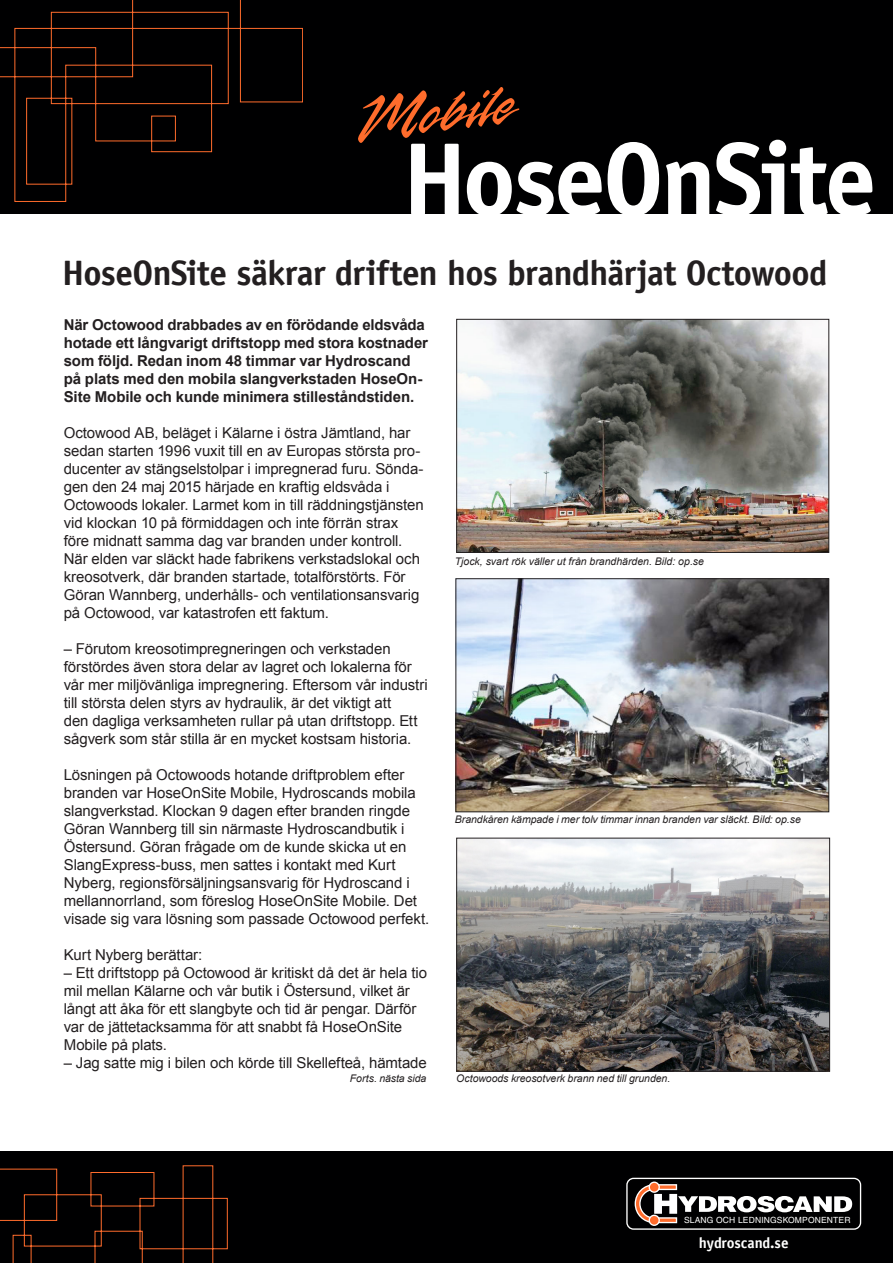
<style>
.page{position:relative;width:893px;height:1263px;background:#fff}
.page>*{position:absolute;margin:0;border:0;box-sizing:border-box;transform-origin:0 0}
.t1{font:700 103.5px "Officina Sans LT";letter-spacing:-.03em;color:#fff}
.t2{font:700 35.25px "Officina Sans LT";letter-spacing:-.02em;color:#231f20}
.t3{font:700 15.15px "Officina Sans LT";color:#fff}
.t4{font:15px/18px "Arial";letter-spacing:-.01em;color:#231f20}
.t5{font:700 15px/18px "Arial";letter-spacing:-.01em;color:#231f20}
.t6{font:italic 10.5px "Arial";color:#231f20}
.t7{font:8.55px "Helvetica LT";letter-spacing:.02em;color:#fff}
</style>
<div class="page">
<div style="left:0;top:0;width:893px;height:213px;background:#000001"></div>
<div style="left:0;top:1152px;width:893px;height:111px;background:#000001"></div>
<div style="left:625px;top:1176px;width:237px;height:55px;border:4px solid #000001;border-radius:7px"></div>
<div style="left:626px;top:1178px;width:235px;height:52px;border:1px solid #fff;border-radius:7px"></div>
<div style="left:649px;top:1181px;width:11px;height:12px;border:1px solid #fff;border-radius:50%"></div>
<div style="left:649px;top:1215px;width:11px;height:11px;border:1px solid #fff;border-radius:50%"></div>
<svg style="left:634px;top:1183px;width:218px;height:41px"></svg>
<svg style="left:358px;top:87px;width:161px;height:56px"></svg>
<img style="left:457px;top:580px;width:370px;height:230px">
<div style="left:455px;top:578px;width:374px;height:234px;border:1px solid #231f20"></div>
<img style="left:458px;top:321px;width:369px;height:230px">
<div style="left:456px;top:319px;width:373px;height:234px;border:1px solid #231f20"></div>
<svg style="left:0;top:0;width:303px;height:202px"></svg>
<svg style="left:0;top:1165px;width:228px;height:98px"></svg>
<img style="left:458px;top:840px;width:370px;height:229px">
<div style="left:456px;top:838px;width:374px;height:233px;border:1px solid #231f20"></div>
<p class="t1" style="left:402px;top:115px;width:476px">HoseOnSite</p>
<p class="t2" style="left:62px;top:251px;width:767px">HoseOnSite säkrar driften hos brandhärjat Octowood</p>
<p class="t5" style="left:64px;top:316px;width:366px">När Octowood drabbades av en förödande eldsvåda hotade ett långvarigt driftstopp med stora kostnader som följd. Redan inom 48 timmar var Hydroscand på plats med den mobila slangverkstaden HoseOn-Site Mobile och kunde minimera stilleståndstiden.</p>
<p class="t4" style="left:64px;top:424px;width:361px">Octowood AB, beläget i Kälarne i östra Jämtland, har sedan starten 1996 vuxit till en av Europas största pro&shy;ducenter av stängselstolpar i impregnerad furu. Sönda&shy;gen den 24 maj 2015 härjade en kraftig eldsvåda i Octowoods lokaler. Larmet kom in till räddningstjänsten vid klockan 10 på förmiddagen och inte förrän strax före midnatt samma dag var branden under kontroll.<br>När elden var släckt hade fabrikens verkstadslokal och kreosotverk, där branden startade, totalförstörts. För Göran Wannberg, underhålls- och ventilationsansvarig på Octowood, var katastrofen ett faktum.</p>
<p class="t4" style="left:64px;top:640px;width:365px">– Förutom kreosotimpregneringen och verkstaden förstördes även stora delar av lagret och lokalerna för vår mer miljövänliga impregnering. Eftersom vår industri till största delen styrs av hydraulik, är det viktigt att<br>den dagliga verksamheten rullar på utan driftstopp. Ett sågverk som står stilla är en mycket kostsam historia.</p>
<p class="t4" style="left:64px;top:766px;width:367px">Lösningen på Octowoods hotande driftproblem efter branden var HoseOnSite Mobile, Hydroscands mobila slangverkstad. Klockan 9 dagen efter branden ringde Göran Wannberg till sin närmaste Hydroscandbutik i Östersund. Göran frågade om de kunde skicka ut en SlangExpress-buss, men sattes i kontakt med Kurt Nyberg, regionsförsäljningsansvarig för Hydroscand i mellannorrland, som föreslog HoseOnSite Mobile. Det visade sig vara lösning som passade Octowood perfekt.</p>
<p class="t4" style="left:64px;top:946px;width:140px">Kurt Nyberg berättar:</p>
<p class="t4" style="left:64px;top:964px;width:365px">– Ett driftstopp på Octowood är kritiskt då det är hela tio mil mellan Kälarne och vår butik i Östersund, vilket är långt att åka för ett slangbyte och tid är pengar. Därför var de jättetacksamma för att snabbt få HoseOnSite Mobile på plats.</p>
<p class="t4" style="left:64px;top:1054px;width:365px">– Jag satte mig i bilen och körde till Skellefteå, hämtade</p>
<p class="t6" style="left:455px;top:554px;width:251px">Tjock, svart rök väller ut från brandhärden. Bild: op.se</p>
<p class="t6" style="left:455px;top:812px;width:348px">Brandkåren kämpade i mer tolv timmar innan branden var släckt. Bild: op.se</p>
<p class="t6" style="left:350px;top:1072px;width:78px">Forts. nästa sida</p>
<p class="t6" style="left:456px;top:1072px;width:215px">Octowoods kreosotverk brann ned till grunden.</p>
<p class="t7" style="left:684px;top:1215px;width:168px">SLANG OCH LEDNINGSKOMPONENTER</p>
<p class="t3" style="left:699px;top:1234px;width:91px">hydroscand.se</p>
</div>
